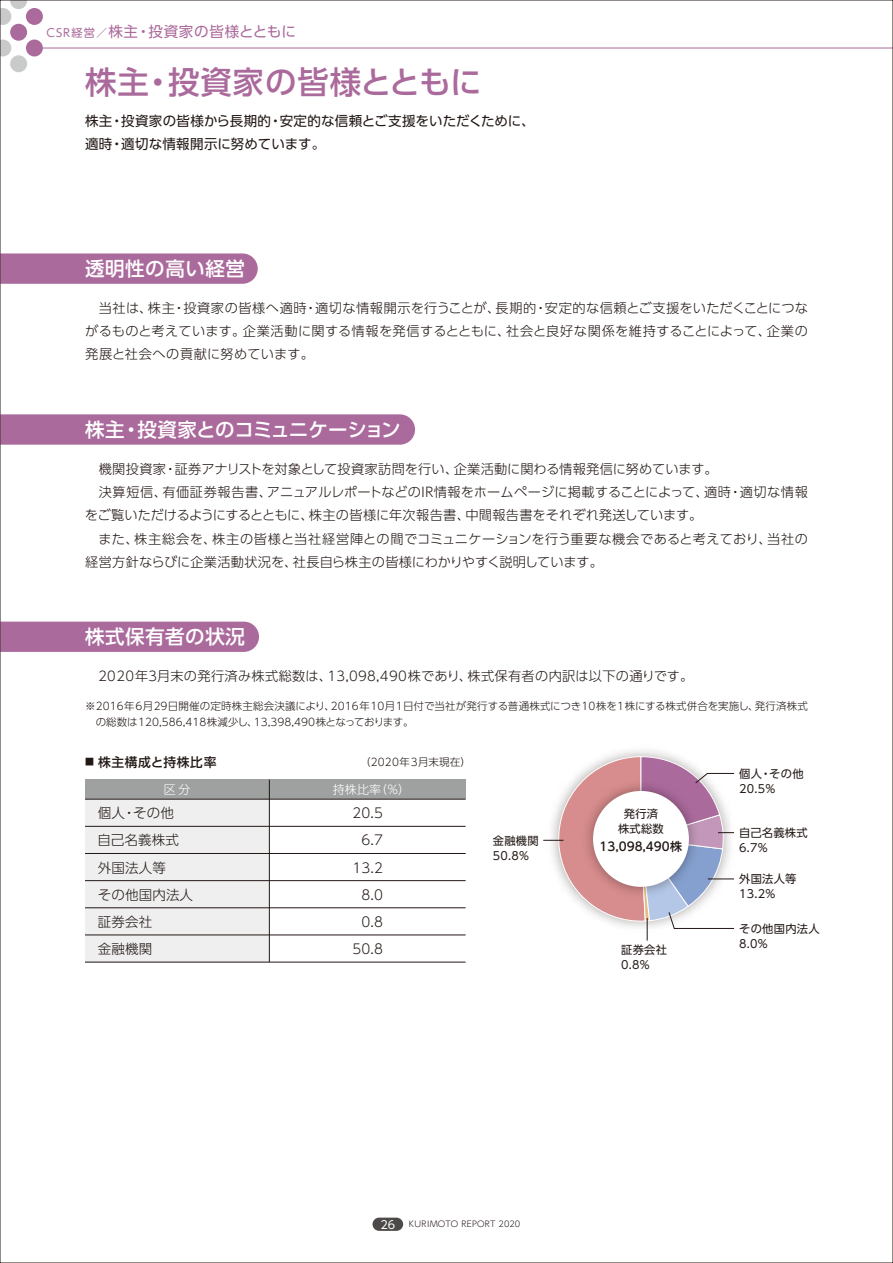
<style>
.page{position:relative;width:893px;height:1263px;background:#fff}
.page>*{position:absolute;margin:0;border:0;box-sizing:border-box;transform-origin:0 0}
.t1{font:500 31.5px "UD Shin Go Pro";letter-spacing:.025em;color:#ab6a9c}
.t2{font:500 19.5px "UD Shin Go Pro";letter-spacing:-.02em;color:#fff}
.t3{font:500 19.5px "UD Shin Go Pro";letter-spacing:.025em;color:#fff}
.t4{font:14.55px "UD Shin Go Pro";letter-spacing:.05em;color:#ab6a9c}
.t5{font:300 13.5px "UD Shin Go Pro";letter-spacing:.01em;color:#221815}
.t6{font:13.5px/22.5px "UD Shin Go Pro";letter-spacing:.02em;color:#221815}
.t7{font:300 13.2px/23.2px "UD Shin Go Pro";letter-spacing:.01em;color:#221815;text-align:justify}
.t8{font:500 12.75px "UD Shin Go Pro";letter-spacing:.05em;color:#221815}
.t9{font:500 12px "UD Shin Go Pro";color:#221815}
.t10{font:300 12px "UD Shin Go Pro";letter-spacing:.01em;color:#fff}
.t11{font:11.25px/15px "UD Shin Go Pro";letter-spacing:.025em;color:#221815}
.t12{font:300 10.5px/16.5px "UD Shin Go Pro";letter-spacing:.005em;color:#221815}
.t13{font:300 8.25px "UD Shin Go Pro";letter-spacing:.025em;color:#221815}
.s1{font-size:11.25px}
.s2{font-size:8.85px}
.s3{font-weight:400;font-size:11.25px;color:#fff}
</style>
<div class="page">
<svg style="left:2px;top:253px;width:256px;height:31px;background:#ae6f9f"></svg>
<hr style="left:43px;top:48px;width:850px;height:1px;background:#ab6a9c">
<div style="left:26px;top:40px;width:17px;height:16px;background:#ab6a9c;border-radius:50%"></div>
<div style="left:26px;top:8px;width:17px;height:17px;background:#ab6a9c;border-radius:50%"></div>
<div style="left:10px;top:24px;width:17px;height:17px;background:#ab6a9c;border-radius:50%"></div>
<div style="left:10px;top:55px;width:17px;height:17px;background:#c9caca;border-radius:50%"></div>
<svg style="left:2px;top:40px;width:9px;height:16px"></svg>
<svg style="left:2px;top:2px;width:26px;height:23px"></svg>
<div style="left:372px;top:1217px;width:31px;height:14px;background:#4c4948;border-radius:7px"></div>
<svg style="left:2px;top:414px;width:413px;height:31px;background:#ad6e9e"></svg>
<div style="left:2px;top:622px;width:257px;height:30px;background:#ab6a9c"></div>
<svg style="left:543px;top:756px;width:191px;height:184px"></svg>
<div style="left:85px;top:799px;width:184px;height:27px;background:#efefef"></div>
<div style="left:85px;top:826px;width:184px;height:27px;background:#efefef"></div>
<div style="left:85px;top:853px;width:184px;height:28px;background:#efefef"></div>
<div style="left:85px;top:881px;width:184px;height:27px;background:#efefef"></div>
<div style="left:85px;top:908px;width:184px;height:27px;background:#efefef"></div>
<div style="left:85px;top:935px;width:184px;height:27px;background:#efefef"></div>
<div style="left:85px;top:779px;width:184px;height:20px;background:#9fa0a0"></div>
<div style="left:269px;top:779px;width:197px;height:20px;background:#9fa0a0"></div>
<hr style="left:85px;top:799px;width:381px;height:1px;background:#221815">
<hr style="left:85px;top:826px;width:381px;height:1px;background:#221815">
<hr style="left:85px;top:853px;width:381px;height:1px;background:#221815">
<hr style="left:85px;top:880px;width:381px;height:1px;background:#221815">
<hr style="left:85px;top:907px;width:381px;height:1px;background:#221815">
<hr style="left:85px;top:935px;width:381px;height:1px;background:#221815">
<hr style="left:85px;top:962px;width:381px;height:1px;background:#221815">
<hr style="left:269px;top:780px;width:1px;height:182px;background:#221815">
<p class="t4" style="left:47px;top:20px;width:251px"><span class="s1">CSR経営／</span>株主・投資家の皆様とともに</p>
<h1 class="t1" style="left:85px;top:56px;width:398px">株主・投資家の皆様とともに</h1>
<p class="t6" style="left:85px;top:109px;width:451px">株主・投資家の皆様から長期的・安定的な信頼とご支援をいただくために、適時・適切な情報開示に努めています。</p>
<h2 class="t3" style="left:85px;top:253px;width:161px">透明性の高い経営</h2>
<p class="t7" style="left:85px;top:296px;width:724px;text-indent:14px">当社は、株主・投資家の皆様へ適時・適切な情報開示を行うことが、長期的・安定的な信頼とご支援をいただくことにつながるものと考えています。企業活動に関する情報を発信するとともに、社会と良好な関係を維持することによって、企業の発展と社会への貢献に努めています。</p>
<h2 class="t2" style="left:85px;top:414px;width:317px">株主・投資家とのコミュニケーション</h2>
<p class="t7" style="left:85px;top:457px;width:724px;text-align:left;text-indent:14px">機関投資家・証券アナリストを対象として投資家訪問を行い、企業活動に関わる情報発信に努めています。<br>　決算短信、有価証券報告書、アニュアルレポートなどのＩＲ情報をホームページに掲載することによって、適時・適切な情報をご覧いただけるようにするとともに、株主の皆様に年次報告書、中間報告書をそれぞれ発送しています。<br>　また、株主総会を、株主の皆様と当社経営陣との間でコミュニケーションを行う重要な機会であると考えており、当社の経営方針ならびに企業活動状況を、社長自ら株主の皆様にわかりやすく説明しています。</p>
<h2 class="t3" style="left:85px;top:621px;width:161px">株式保有者の状況</h2>
<p class="t7" style="left:96px;top:664px;width:598px">２０20年３月末の発行済み株式総数は、13,098,490株であり、株式保有者の内訳は以下の通りです。</p>
<p class="t12" style="left:96px;top:697px;width:714px;text-indent:-10px">※2016年6月29日開催の定時株主総会決議により、2016年10月1日付で当社が発行する普通株式につき10株を1株にする株式併合を実施し、発行済株式の総数は120,586,418株減少し、13,398,490株となっております。</p>
<p class="t8" style="left:85px;top:751px;width:133px"><span class="s2">■</span> 株主構成と持株比率</p>
<p class="t12" style="left:360px;top:753px;width:112px">（2020年3月末現在）</p>
<p class="t10" style="left:164px;top:779px;width:28px">区分</p>
<p class="t10" style="left:333px;top:779px;width:79px">持株比率（％）</p>
<p class="t5" style="left:98px;top:802px;width:78px">個人・その他</p>
<p class="t5" style="left:352px;top:802px;width:32px">20.5</p>
<p class="t5" style="left:98px;top:829px;width:83px">自己名義株式</p>
<p class="t5" style="left:361px;top:829px;width:23px">6.7</p>
<p class="t5" style="left:98px;top:856px;width:70px">外国法人等</p>
<p class="t5" style="left:352px;top:856px;width:32px">13.2</p>
<p class="t5" style="left:98px;top:884px;width:97px">その他国内法人</p>
<p class="t5" style="left:361px;top:884px;width:23px">8.0</p>
<p class="t5" style="left:98px;top:911px;width:56px">証券会社</p>
<p class="t5" style="left:361px;top:911px;width:23px">0.8</p>
<p class="t5" style="left:98px;top:938px;width:56px">金融機関</p>
<p class="t5" style="left:352px;top:938px;width:32px">50.8</p>
<p class="t11" style="left:493px;top:832px;width:47px">金融機関<br>50.8%</p>
<p class="t11" style="left:618px;top:806px;width:47px;text-align:center">発行済株式総数</p>
<p class="t9" style="left:600px;top:837px;width:84px">13,098,490株</p>
<p class="t11" style="left:621px;top:942px;width:47px">証券会社<br>0.8%</p>
<p class="t11" style="left:739px;top:766px;width:66px">個人・その他<br>20.5%</p>
<p class="t11" style="left:739px;top:825px;width:70px">自己名義株式<br>6.7%</p>
<p class="t11" style="left:739px;top:871px;width:59px">外国法人等<br>13.2%</p>
<p class="t11" style="left:739px;top:921px;width:82px">その他国内法人<br>8.0%</p>
<p class="t13" style="left:380px;top:1217px;width:141px"><span class="s3">26</span> KURIMOTO REPORT 2020</p>
</div>
